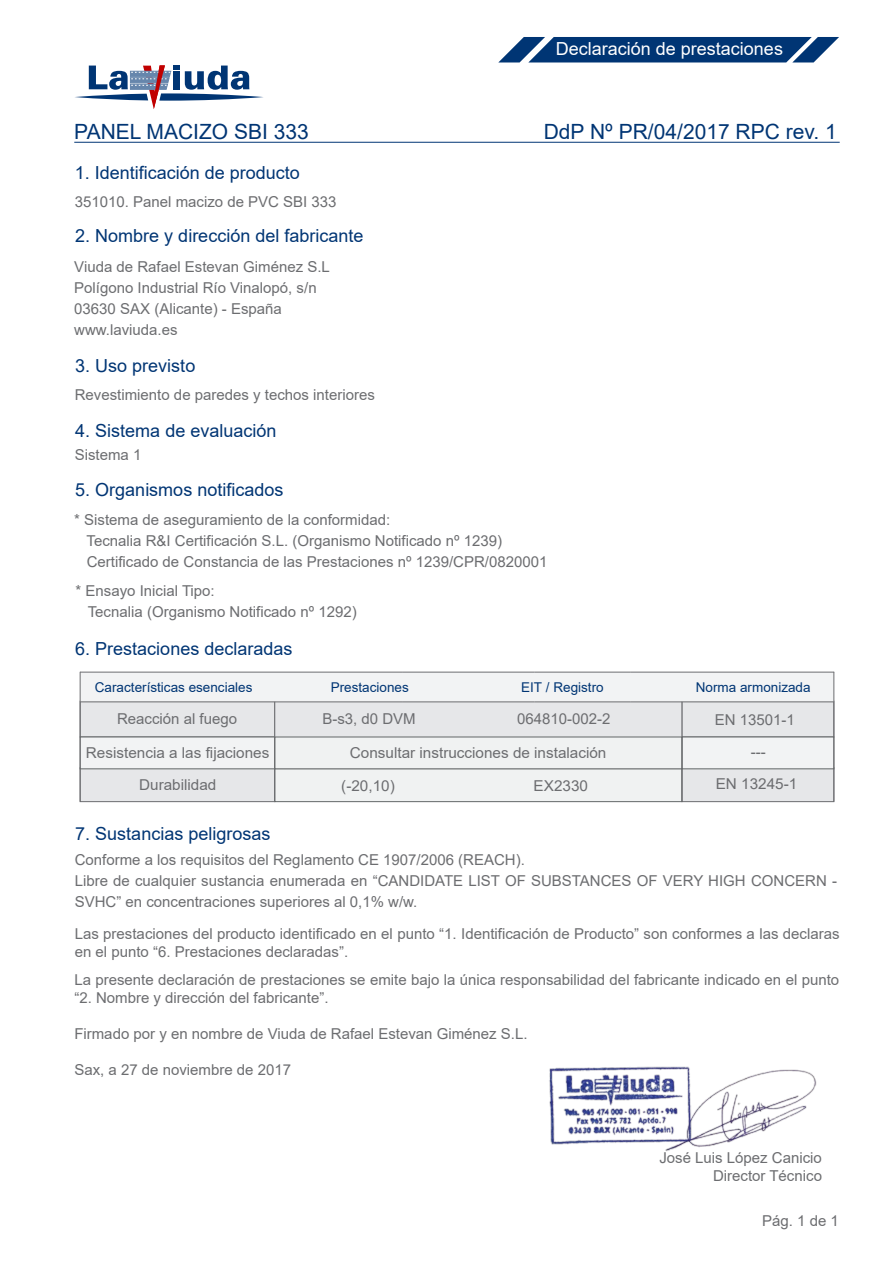
<style>
.page{position:relative;width:893px;height:1263px;background:#fff}
.page>*{position:absolute;margin:0;border:0;box-sizing:border-box;transform-origin:0 0}
.t1{font:21px "Arial";color:#003574}
.t2{font:18px "Arial";color:#003574}
.t3{font:18px "Arial";color:#fff}
.t4{font:15px/21px "Arial";color:#6c6d70}
.t5{font:14.7px "Arial";color:#6c6d70}
.t6{font:13.5px "Arial";color:#003574}
</style>
<div class="page">
<div style="left:80px;top:768px;width:195px;height:34px;background:#e6e7e9"></div>
<div style="left:80px;top:767px;width:195px;height:35px;border:1px solid #6c6d70"></div>
<div style="left:682px;top:768px;width:152px;height:34px;background:#e6e7e9"></div>
<div style="left:682px;top:767px;width:152px;height:35px;border:1px solid #6c6d70"></div>
<hr style="left:74px;top:142px;width:766px;height:1px;background:#003574">
<svg style="left:75px;top:65px;width:188px;height:44px"></svg>
<svg style="left:499px;top:37px;width:340px;height:25px;background:#1d4c84"></svg>
<div style="left:80px;top:737px;width:195px;height:32px;background:#f2f3f4;border:1px solid #636768"></div>
<div style="left:682px;top:737px;width:152px;height:32px;background:#f2f3f4;border:1px solid #636768"></div>
<svg style="left:81px;top:673px;width:753px;height:64px"></svg>
<hr style="left:80px;top:672px;width:322px;height:1px;background:#6c6d70">
<hr style="left:402px;top:672px;width:133px;height:1px;background:#6c6d70">
<hr style="left:535px;top:672px;width:96px;height:1px;background:#6c6d70">
<hr style="left:631px;top:672px;width:203px;height:1px;background:#6c6d70">
<hr style="left:80px;top:701px;width:322px;height:1px;background:#6c6d70">
<hr style="left:402px;top:701px;width:133px;height:1px;background:#6c6d70">
<hr style="left:535px;top:701px;width:96px;height:1px;background:#6c6d70">
<hr style="left:631px;top:701px;width:203px;height:1px;background:#6c6d70">
<hr style="left:834px;top:672px;width:1px;height:130px;background:#6c6d70">
<div style="left:274px;top:768px;width:408px;height:34px;background:#f0f2f2;border:1px solid #636768"></div>
<div style="left:274px;top:737px;width:408px;height:32px;background:#f0f2f2;border:1px solid #636768"></div>
<hr style="left:80px;top:672px;width:1px;height:130px;background:#6c6d70">
<hr style="left:274px;top:702px;width:1px;height:100px;background:#6c6d70">
<hr style="left:682px;top:702px;width:1px;height:100px;background:#6c6d70">
<img style="left:549px;top:1066px;width:268px;height:85px">
<h1 class="t1" style="left:74px;top:117px;width:236px">PANEL MACIZO SBI 333</h1>
<p class="t2" style="left:75px;top:161px;width:227px">1. Identificación de producto</p>
<p class="t4" style="left:75px;top:191px;width:263px">351010. Panel macizo de PVC SBI 333</p>
<p class="t2" style="left:75px;top:223px;width:290px">2. Nombre y dirección del fabricante</p>
<p class="t4" style="left:74px;top:257px;width:257px">Viuda de Rafael Estevan Giménez S.L<br>Polígono Industrial Río Vinalopó, s/n<br>03630 SAX (Alicante) - España www.laviuda.es</p>
<p class="t2" style="left:75px;top:353px;width:122px">3. Uso previsto</p>
<p class="t4" style="left:75px;top:385px;width:302px">Revestimiento de paredes y techos interiores</p>
<p class="t2" style="left:75px;top:418px;width:203px">4. Sistema de evaluación</p>
<p class="t4" style="left:75px;top:445px;width:68px">Sistema 1</p>
<p class="t2" style="left:75px;top:477px;width:210px">5. Organismos notificados</p>
<p class="t3" style="left:556px;top:37px;width:229px">Declaración de prestaciones</p>
<h1 class="t1" style="left:544px;top:117px;width:294px">DdP Nº PR/04/2017 RPC rev. 1</h1>
<p class="t4" style="left:87px;top:509px;width:462px;text-indent:-12px">* Sistema de aseguramiento de la conformidad:<br>Tecnalia R&amp;I Certificación S.L. (Organismo Notificado nº 1239)<br>Certificado de Constancia de las Prestaciones nº 1239/CPR/0820001</p>
<p class="t4" style="left:88px;top:580px;width:270px;text-indent:-12px">* Ensayo Inicial Tipo:<br>Tecnalia (Organismo Notificado nº 1292)</p>
<p class="t2" style="left:75px;top:636px;width:219px">6. Prestaciones declaradas</p>
<p class="t6" style="left:95px;top:678px;width:159px">Características esenciales</p>
<p class="t6" style="left:331px;top:678px;width:80px">Prestaciones</p>
<p class="t6" style="left:521px;top:678px;width:84px">EIT / Registro</p>
<p class="t6" style="left:696px;top:678px;width:116px">Norma armonizada</p>
<p class="t4" style="left:715px;top:709px;width:82px">EN 13501-1</p>
<p class="t4" style="left:117px;top:708px;width:122px">Reacción al fuego</p>
<p class="t4" style="left:322px;top:708px;width:95px">B-s3, d0 DVM</p>
<p class="t4" style="left:517px;top:708px;width:95px">064810-002-2</p>
<p class="t4" style="left:86px;top:742px;width:185px">Resistencia a las fijaciones</p>
<p class="t4" style="left:350px;top:742px;width:258px">Consultar instrucciones de instalación</p>
<p class="t4" style="left:139px;top:774px;width:79px">Durabilidad</p>
<p class="t4" style="left:341px;top:775px;width:55px">(-20,10)</p>
<p class="t4" style="left:534px;top:775px;width:56px">EX2330</p>
<p class="t5" style="left:751px;top:741px;width:16px">---</p>
<p class="t4" style="left:716px;top:773px;width:83px">EN 13245-1</p>
<p class="t2" style="left:75px;top:821px;width:197px">7. Sustancias peligrosas</p>
<p class="t4" style="left:75px;top:849px;width:764px">Conforme a los requisitos del Reglamento CE 1907/2006 (REACH).<br>Libre de cualquier sustancia enumerada en “CANDIDATE LIST OF SUBSTANCES OF VERY HIGH CONCERN -<br>SVHC” en concentraciones superiores al 0,1% w/w.</p>
<p class="t4" style="left:75px;top:924px;width:766px;line-height:18px">Las prestaciones del producto identificado en el punto “1. Identificación de Producto” son conformes a las declaras en el punto “6. Prestaciones declaradas”.</p>
<p class="t4" style="left:74px;top:971px;width:766px;line-height:18px">La presente declaración de prestaciones se emite bajo la única responsabilidad del fabricante indicado en el punto “2. Nombre y dirección del fabricante”.</p>
<p class="t4" style="left:74px;top:1023px;width:455px">Firmado por y en nombre de Viuda de Rafael Estevan Giménez S.L.</p>
<p class="t4" style="left:74px;top:1059px;width:218px">Sax, a 27 de noviembre de 2017</p>
<p class="t4" style="left:659px;top:1149px;width:164px;line-height:18px;text-align:right">José Luis López Canicio<br>Director Técnico</p>
<p class="t4" style="left:762px;top:1210px;width:78px">Pág. 1 de 1</p>
</div>
